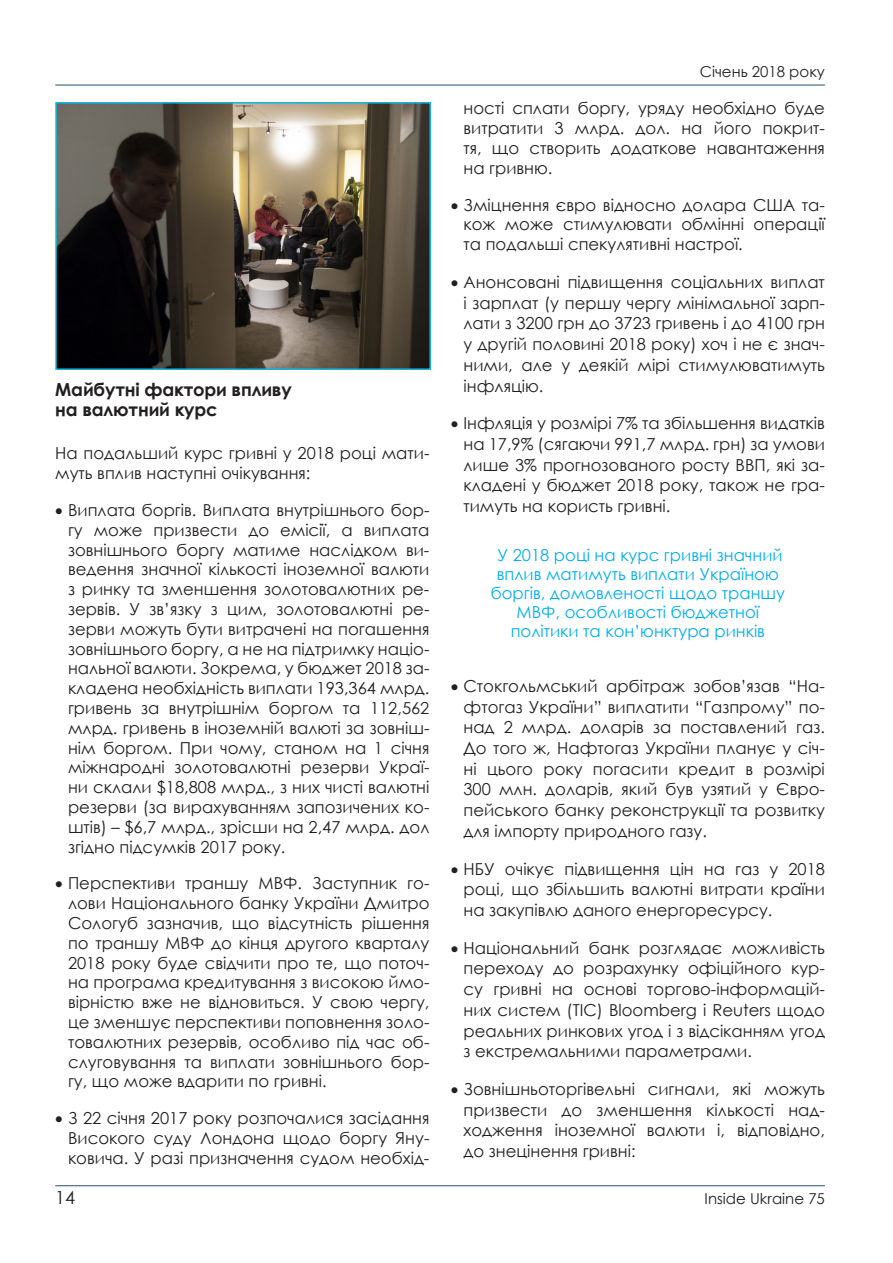
<style>
.page{position:relative;width:893px;height:1263px;background:#fff}
.page>*{position:absolute;margin:0;border:0;box-sizing:border-box;transform-origin:0 0}
.t1{font:700 18px/19.8px "Century Gothic";letter-spacing:-.01em;color:#231f20}
.t2{font:18px "Century Gothic";color:#231f20}
.t3{font:16.5px/19.8px "Century Gothic";color:#231f20;text-align:justify}
.t4{font:16.5px/19px "Century Gothic";color:#00aeef;text-align:center}
.t5{font:15px "Century Gothic";color:#231f20}
</style>
<div class="page">
<hr style="left:55px;top:85px;width:770px;height:1px;background:#24516e">
<hr style="left:55px;top:1185px;width:770px;height:1px;background:#24516e">
<img style="left:58px;top:105px;width:370px;height:262px">
<div style="left:55px;top:102px;width:376px;height:268px;border:2px solid #11b8df"></div>
<p class="t1" style="left:55px;top:379px;width:238px">Майбутні фактори впливу на валютний курс</p>
<p class="t3" style="left:55px;top:443px;width:376px">На подальший курс гривні у 2018 році мати&shy;муть вплив наступні очікування:</p>
<p class="t3" style="left:68px;top:500px;width:363px;text-indent:-13px">• Виплата боргів. Виплата внутрішнього бор&shy;гу може призвести до емісії, а виплата зовнішнього боргу матиме наслідком ви&shy;ведення значної кількості іноземної валюти з ринку та зменшення золотовалютних ре&shy;зервів. У зв’язку з цим, золотовалютні ре&shy;зерви можуть бути витрачені на погашення зовнішнього боргу, а не на підтримку націо&shy;нальної валюти. Зокрема, у бюджет 2018 за&shy;кладена необхідність виплати 193,364 млрд. гривень за внутрішнім боргом та 112,562 млрд. гривень в іноземній валюті за зовніш&shy;нім боргом. При чому, станом на 1 січня міжнародні золотовалютні резерви Украї&shy;ни склали $18,808 млрд., з них чисті валютні резерви (за вирахуванням запозичених ко&shy;штів) – $6,7 млрд., зрісши на 2,47 млрд. дол згідно підсумків 2017 року.</p>
<p class="t3" style="left:68px;top:873px;width:363px;text-indent:-13px">• Перспективи траншу МВФ. Заступник го&shy;лови Національного банку України Дмитро Сологуб зазначив, що відсутність рішення по траншу МВФ до кінця другого кварталу 2018 року буде свідчити про те, що поточ&shy;на програма кредитування з високою ймо&shy;вірністю вже не відновиться. У свою чергу, це зменшує перспективи поповнення золо&shy;товалютних резервів, особливо під час об&shy;слуговування та виплати зовнішнього бор&shy;гу, що може вдарити по гривні.</p>
<p class="t3" style="left:68px;top:1108px;width:363px;text-indent:-13px">• З 22 січня 2017 року розпочалися засідання Високого суду Лондона щодо боргу Яну&shy;ковича. У разі призначення судом необхід-</p>
<p class="t2" style="left:55px;top:1185px;width:21px">14</p>
<p class="t5" style="left:700px;top:61px;width:127px">Січень 2018 року</p>
<p class="t3" style="left:463px;top:98px;width:363px">ності сплати боргу, уряду необхідно буде витратити 3 млрд. дол. на його покрит&shy;тя, що створить додаткове навантаження на гривню.</p>
<p class="t3" style="left:463px;top:195px;width:363px;text-indent:-13px">• Зміцнення євро відносно долара США та&shy;кож може стимулювати обмінні операції та подальші спекулятивні настрої.</p>
<p class="t3" style="left:463px;top:271px;width:363px;line-height:20.7px;text-indent:-13px">• Анонсовані підвищення соціальних виплат і зарплат (у першу чергу мінімальної зарп&shy;лати з 3200 грн до 3723 гривень і до 4100 грн у другій половині 2018 року) хоч і не є знач&shy;ними, але у деякій мірі стимулюватимуть інфляцію.</p>
<p class="t3" style="left:463px;top:413px;width:363px;line-height:20.7px;text-indent:-13px">• Інфляція у розмірі 7% та збільшення видатків на 17,9% (сягаючи 991,7 млрд. грн) за умови лише 3% прогнозованого росту ВВП, які за&shy;кладені у бюджет 2018 року, також не гра&shy;тимуть на користь гривні.</p>
<p class="t4" style="left:491px;top:545px;width:296px">У 2018 році на курс гривні значний вплив матимуть виплати Україною боргів, домовленості щодо траншу<br>МВФ, особливості бюджетної політики та кон’юнктура ринків</p>
<p class="t3" style="left:463px;top:675px;width:363px;line-height:20.7px;text-indent:-13px">• Стокгольмський арбітраж зобов’язав “На&shy;фтогаз України” виплатити “Газпрому” по&shy;над 2 млрд. доларів за поставлений газ.<br>До того ж, Нафтогаз України планує у січ&shy;ні цього року погасити кредит в розмірі 300 млн. доларів, який був узятий у Євро&shy;пейського банку реконструкції та розвитку для імпорту природного газу.</p>
<p class="t3" style="left:463px;top:858px;width:363px;line-height:20.7px;text-indent:-13px">• НБУ очікує підвищення цін на газ у 2018 році, що збільшить валютні витрати країни на закупівлю даного енергоресурсу.</p>
<p class="t3" style="left:463px;top:937px;width:363px;line-height:20.7px;text-indent:-13px">• Національний банк розглядає можливість переходу до розрахунку офіційного кур&shy;су гривні на основі торгово-інформацій&shy;них систем (ТІС) Bloomberg і Reuters щодо реальних ринкових угод і з відсіканням угод з екстремальними параметрами.</p>
<p class="t3" style="left:463px;top:1078px;width:363px;line-height:20.7px;text-indent:-13px">• Зовнішньоторгівельні сигнали, які можуть призвести до зменшення кількості над&shy;ходження іноземної валюти і, відповідно, до знецінення гривні:</p>
<p class="t5" style="left:705px;top:1188px;width:122px">Inside Ukraine 75</p>
</div>
